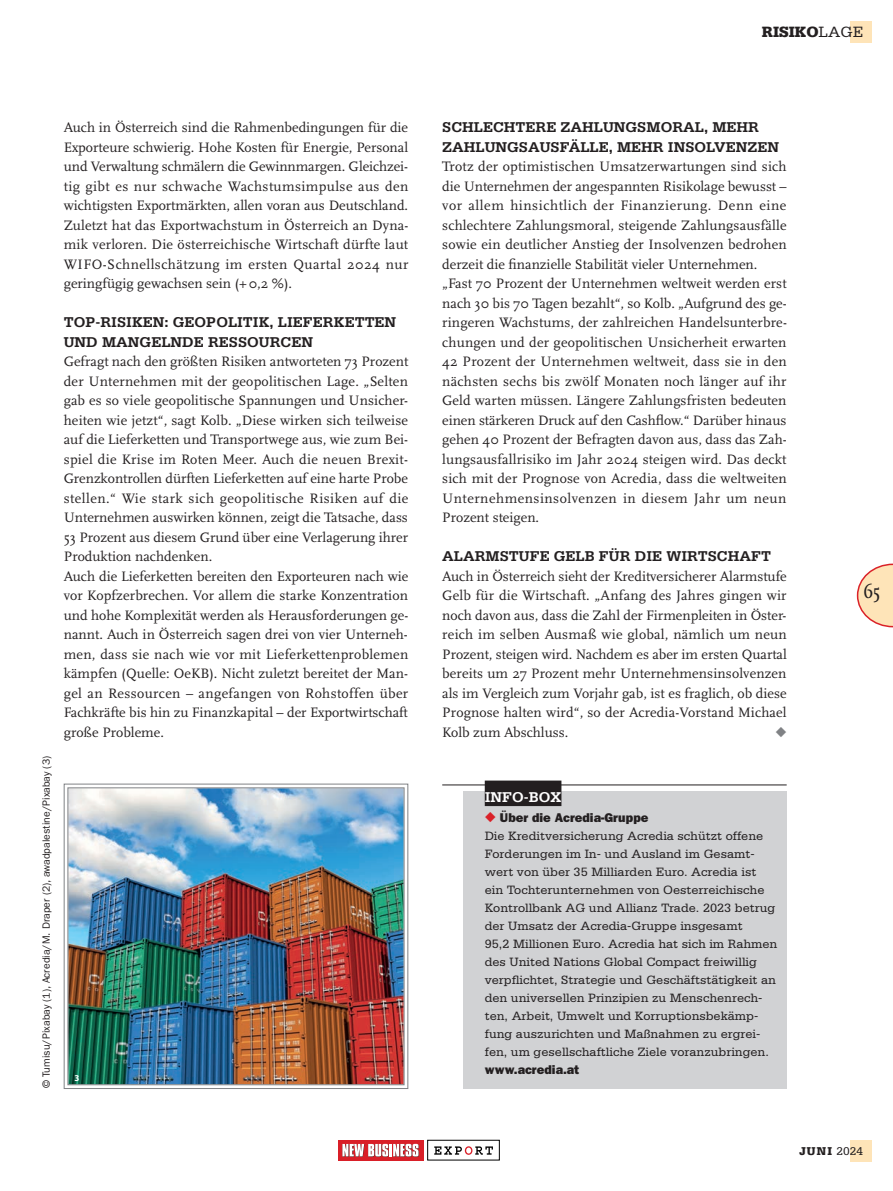
<style>
.page{position:relative;width:893px;height:1191px;background:#fff}
.page>*{position:absolute;margin:0;border:0;box-sizing:border-box;transform-origin:0 0}
.t1{font:condensed 21px "Scala OT";color:#231f20}
.t2{font:900 15.75px "Serifa Std";color:#231f20}
.t3{font:700 15px/19.5px "Serifa Std";color:#231f20}
.t4{font:700 15px "Serifa Std";color:#fff}
.t5{font:14.25px/19.5px "Scala OT";letter-spacing:.005em;color:#231f20;text-align:justify}
.t6{font:12.75px/18px "Serifa Std";color:#231f20}
.t7{font:12.75px "ITC Franklin Gothic Std Hvy";color:#231f20}
.t8{font:900 12px "Serifa Std";color:#231f20}
.t9{font:10.5px "ITC Franklin Gothic Std";color:#231f20}
.t10{font:700 9px "Myriad Pro";color:#fff}
.s1{font-weight:400}
.s2{color:#da2128}
</style>
<div class="page">
<div style="left:338px;top:1140px;width:86px;height:20px;background:#d91f28"></div>
<svg style="left:342px;top:1143px;width:77px;height:13px"></svg>
<svg style="left:434px;top:1146px;width:59px;height:8px"></svg>
<div style="left:850px;top:1140px;width:22px;height:21px;background:#fee4b8"></div>
<svg style="left:857px;top:563px;width:36px;height:64px"></svg>
<div style="left:850px;top:21px;width:22px;height:22px;background:#fee4b8"></div>
<svg style="left:63px;top:783px;width:346px;height:306px"></svg>
<img style="left:67px;top:787px;width:338px;height:298px">
<div style="left:463px;top:791px;width:324px;height:298px;background:#d1d2d4"></div>
<hr style="left:442px;top:784px;width:345px;height:1px;background:#231f20">
<div style="left:485px;top:780px;width:76px;height:26px;background:#231f20"></div>
<p class="t9" style="left:40px;top:1088px;width:333px;rotate:-90deg">© Tumisu/Pixabay (1), Acredia/M. Draper (2), awadpalestine/Pixabay (3)</p>
<p class="t5" style="left:64px;top:118px;width:346px">Auch in Österreich sind die Rahmenbedingungen für die Exporteure schwierig. Hohe Kosten für Energie, Personal und Verwaltung schmälern die Gewinnmargen. Gleichzei&shy;tig gibt es nur schwache Wachstumsimpulse aus den wichtigsten Exportmärkten, allen voran aus Deutschland.<br>Zuletzt hat das Exportwachstum in Österreich an Dyna&shy;mik verloren. Die österreichische Wirtschaft dürfte laut WIFO-Schnellschätzung im ersten Quartal 2024 nur geringfügig gewachsen sein (+ 0,2 %).</p>
<p class="t3" style="left:64px;top:312px;width:334px">TOP-RISIKEN: GEOPOLITIK, LIEFERKETTEN<br>UND MANGELNDE RESSOURCEN</p>
<p class="t5" style="left:64px;top:352px;width:346px;text-align:left">Gefragt nach den größten Risiken antworteten 73 Prozent der Unternehmen mit der geopolitischen Lage. „Selten gab es so viele geopolitische Spannungen und Unsicher&shy;heiten wie jetzt“, sagt Kolb. „Diese wirken sich teilweise auf die Lieferketten und Transportwege aus, wie zum Bei&shy;spiel die Krise im Roten Meer. Auch die neuen Brexit-Grenzkontrollen dürften Lieferketten auf eine harte Probe stellen.“ Wie stark sich geopolitische Risiken auf die Unter nehmen auswirken können, zeigt die Tatsache, dass 53 Prozent aus diesem Grund über eine Verlagerung ihrer Produktion nachdenken.<br>Auch die Lieferketten bereiten den Exporteuren nach wie vor Kopfzerbrechen. Vor allem die starke Konzentration und hohe Komplexität werden als Herausforderungen ge&shy;nannt. Auch in Österreich sagen drei von vier Unterneh&shy;men, dass sie nach wie vor mit Lieferkettenproblemen kämpfen (Quelle: OeKB). Nicht zuletzt bereitet der Man&shy;gel an Ressourcen – angefangen von Rohstoffen über Fachkräfte bis hin zu Finanzkapital – der Exportwirtschaft große Probleme.</p>
<p class="t10" style="left:74px;top:1071px;width:6px">3</p>
<p class="t2" style="left:762px;top:23px;width:103px">RISIKO<span class="s1">LAGE</span></p>
<p class="t3" style="left:442px;top:117px;width:338px">SCHLECHTERE ZAHLUNGSMORAL, MEHR<br>ZAHLUNGSAUSFÄLLE, MEHR INSOLVENZEN</p>
<p class="t5" style="left:442px;top:157px;width:346px;text-align:left">Trotz der optimistischen Umsatzerwartungen sind sich die Unternehmen der angespannten Risikolage bewusst – vor allem hinsichtlich der Finanzierung. Denn eine schlechtere Zahlungsmoral, steigende Zahlungsausfälle sowie ein deutlicher Anstieg der Insolvenzen bedrohen derzeit die finanzielle Stabilität vieler Unternehmen. „Fast 70 Prozent der Unternehmen weltweit werden erst nach 30 bis 70 Tagen bezahlt“, so Kolb. „Aufgrund des ge&shy;ringeren Wachstums, der zahlreichen Handelsunterbre&shy;chungen und der geopolitischen Unsicherheit erwarten 42 Prozent der Unternehmen weltweit, dass sie in den nächsten sechs bis zwölf Monaten noch länger auf ihr Geld warten müssen. Längere Zahlungsfristen bedeuten einen stärkeren Druck auf den Cashflow.“ Darüber hinaus gehen 40 Prozent der Befragten davon aus, dass das Zah&shy;lungsausfallrisiko im Jahr 2024 steigen wird. Das deckt sich mit der Prognose von Acredia, dass die weltweiten Unternehmensinsolvenzen in diesem Jahr um neun Prozent steigen.</p>
<p class="t3" style="left:442px;top:546px;width:330px">ALARMSTUFE GELB FÜR DIE WIRTSCHAFT</p>
<p class="t5" style="left:442px;top:566px;width:346px">Auch in Österreich sieht der Kreditversicherer Alarmstufe Gelb für die Wirtschaft. „Anfang des Jahres gingen wir noch davon aus, dass die Zahl der Firmenpleiten in Öster&shy;reich im selben Ausmaß wie global, nämlich um neun Prozent, steigen wird. Nachdem es aber im ersten Quartal bereits um 27 Prozent mehr Unternehmensinsolvenzen als im Vergleich zum Vorjahr gab, ist es fraglich, ob diese Prognose halten wird“, so der Acredia-Vorstand Michael Kolb zum Abschluss.</p>
<p class="t4" style="left:485px;top:788px;width:78px">INFO-BOX</p>
<p class="t7" style="left:485px;top:810px;width:165px"><span class="s2">◆</span> Über die Acredia-Gruppe</p>
<p class="t6" style="left:485px;top:827px;width:294px">Die Kreditversicherung Acredia schützt offene Forderungen im In- und Ausland im Gesamt&shy;wert von über 35 Milliarden Euro. Acredia ist ein Tochterunternehmen von Oesterreichische Kontrollbank AG und Allianz Trade. 2023 betrug der Umsatz der Acredia-Gruppe insgesamt<br>95,2 Millionen Euro. Acredia hat sich im Rahmen des United Nations Global Compact freiwillig verpflichtet, Strategie und Geschäftstätigkeit an den universellen Prinzipien zu Menschenrech&shy;ten, Arbeit, Umwelt und Korruptionsbekämp&shy;fung auszurichten und Maßnahmen zu ergrei&shy;fen, um gesellschaftliche Ziele voranzubringen.</p>
<p class="t7" style="left:485px;top:1062px;width:96px">www.acredia.at</p>
<h1 class="t1" style="left:863px;top:579px;width:18px">65</h1>
<p class="t8" style="left:799px;top:1143px;width:66px">JUNI <span class="s1">2024</span></p>
</div>
